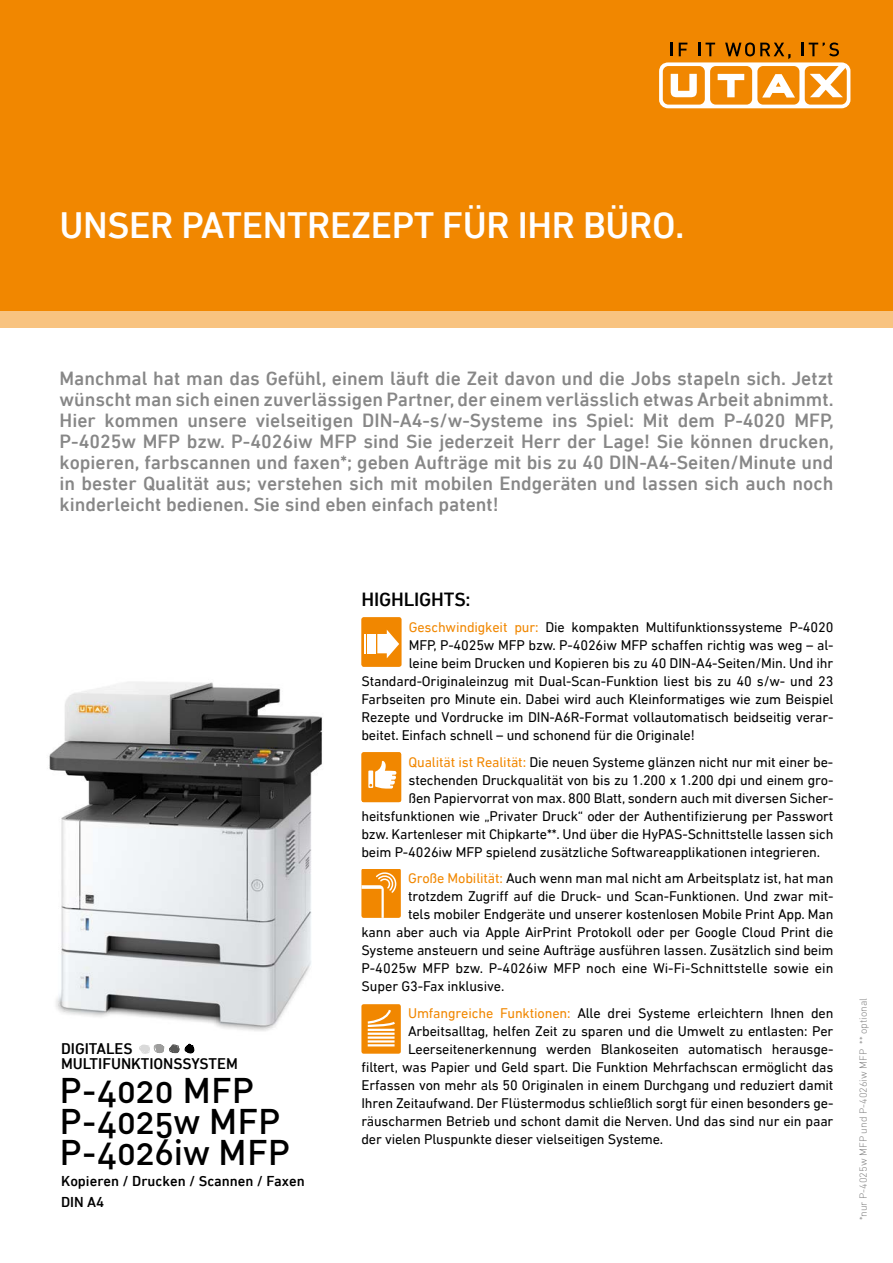
<style>
.page{position:relative;width:893px;height:1263px;background:#fff}
.page>*{position:absolute;margin:0;border:0;box-sizing:border-box;transform-origin:0 0}
.t1{font:500 37.5px "DIN Next LT Pro";letter-spacing:-.01em;color:#fff}
.t2{font:35.25px/31px "DIN Medium Alternate";letter-spacing:.005em;color:#000}
.t3{font:500 19.5px/21px "DIN Next LT Pro";color:#878787;text-align:justify}
.t4{font:500 19.5px "DIN Next LT Pro";letter-spacing:-.01em;color:#000}
.t5{font:500 15.75px/15px "DIN Next LT Pro";color:#000}
.t6{font:500 14.7px/21px "DIN Next LT Pro";color:#000}
.t7{font:14.25px "DIN Next LT Pro";letter-spacing:-.01em;color:#000}
.t8{font:300 10.5px "DIN Next LT Pro";color:#878787}
.s1{color:#f18700}
</style>
<div class="page">
<img style="left:49px;top:682px;width:273px;height:368px">
<div style="left:0;top:0;width:893px;height:310px;background:#f18700"></div>
<div style="left:0;top:310px;width:893px;height:17px;background:#f8c380"></div>
<div style="left:659px;top:62px;width:191px;height:46px;background:#fff;border-radius:9px"></div>
<div style="left:663px;top:66px;width:42px;height:39px;background:#f18700;border-radius:6px"></div>
<div style="left:710px;top:66px;width:42px;height:39px;background:#f18700;border-radius:6px"></div>
<div style="left:757px;top:66px;width:42px;height:39px;background:#f18700;border-radius:6px"></div>
<div style="left:805px;top:66px;width:42px;height:39px;background:#f18700;border-radius:6px"></div>
<svg style="left:671px;top:74px;width:26px;height:23px"></svg>
<svg style="left:718px;top:74px;width:26px;height:23px"></svg>
<svg style="left:810px;top:66px;width:36px;height:31px"></svg>
<svg style="left:762px;top:74px;width:33px;height:24px"></svg>
<svg style="left:671px;top:43px;width:2px;height:13px"></svg>
<svg style="left:679px;top:43px;width:8px;height:13px"></svg>
<svg style="left:699px;top:43px;width:16px;height:13px"></svg>
<svg style="left:725px;top:43px;width:65px;height:16px"></svg>
<svg style="left:802px;top:43px;width:37px;height:13px"></svg>
<svg style="left:361px;top:752px;width:40px;height:50px"></svg>
<svg style="left:139px;top:1044px;width:55px;height:10px"></svg>
<div style="left:361px;top:869px;width:40px;height:48px;background:#f18700;border-radius:2px"></div>
<svg style="left:361px;top:872px;width:36px;height:45px"></svg>
<div style="left:361px;top:617px;width:41px;height:50px;background:#f7ba6e;border-radius:2px"></div>
<svg style="left:361px;top:617px;width:40px;height:50px;background:#f5ab4d"></svg>
<div style="left:361px;top:1004px;width:40px;height:50px;background:#f18700;border-radius:2px"></div>
<svg style="left:367px;top:1009px;width:28px;height:38px"></svg>
<h1 class="t1" style="left:60px;top:204px;width:627px">Unser Patentrezept für Ihr Büro.</h1>
<p class="t3" style="left:60px;top:367px;width:776px">Manchmal hat man das Gefühl, einem läuft die Zeit davon und die Jobs stapeln sich. Jetzt wünscht man sich einen zuverlässigen Partner, der einem verlässlich etwas Arbeit abnimmt.<br>Hier kommen unsere vielseitigen DIN-A4-s/w-Systeme ins Spiel: Mit dem P-4020 MFP, P-4025w MFP bzw. P-4026iw MFP sind Sie jederzeit Herr der Lage! Sie können drucken, kopieren, farbscannen und faxen*; geben Aufträge mit bis zu 40 DIN-A4-Seiten/Minute und in bester Qualität aus; verstehen sich mit mobilen Endgeräten und lassen sich auch noch kinderleicht bedienen. Sie sind eben einfach patent!</p>
<p class="t5" style="left:61px;top:1041px;width:176px;text-indent:35px">ales<br>Multifunktionssystem</p>
<h2 class="t2" style="left:60px;top:1073px;width:232px">P-4020 MFP<br>P-4025w MFP<br>P-4026iw MFP</h2>
<p class="t6" style="left:61px;top:1170px;width:245px">Kopieren / Drucken / Scannen / Faxen<br>DIN A4</p>
<p class="t5" style="left:61px;top:1041px;width:8px">digit</p>
<h3 class="t4" style="left:361px;top:588px;width:111px">HIGHLIGHTS:</h3>
<p class="t7" style="left:409px;top:619px;width:426px"><span class="s1">Geschwindigkeit pur:</span> Die kompakten Multifunktionssysteme P-4020</p>
<p class="t7" style="left:409px;top:637px;width:426px">MFP, P-4025w MFP bzw. P-4026iw MFP schaffen richtig was weg – al-</p>
<p class="t7" style="left:409px;top:655px;width:426px">leine beim Drucken und Kopieren bis zu 40 DIN-A4-Seiten/Min. Und ihr</p>
<p class="t7" style="left:361px;top:673px;width:473px">Standard-Originaleinzug mit Dual-Scan-Funktion liest bis zu 40 s/w- und 23</p>
<p class="t7" style="left:361px;top:691px;width:473px">Farbseiten pro Minute ein. Dabei wird auch Kleinformatiges wie zum Beispiel</p>
<p class="t7" style="left:361px;top:709px;width:473px">Rezepte und Vordrucke im DIN-A6R-Format vollautomatisch beidseitig verar-</p>
<p class="t7" style="left:361px;top:727px;width:335px">beitet. Einfach schnell – und schonend für die Originale!</p>
<p class="t7" style="left:408px;top:754px;width:426px"><span class="s1">Qualität ist Realität:</span> Die neuen Systeme glänzen nicht nur mit einer be-</p>
<p class="t7" style="left:408px;top:772px;width:426px">stechenden Druckqualität von bis zu 1.200 x 1.200 dpi und einem gro-</p>
<p class="t7" style="left:408px;top:790px;width:426px">ßen Papiervorrat von max. 800 Blatt, sondern auch mit diversen Sicher-</p>
<p class="t7" style="left:361px;top:808px;width:473px">heitsfunktionen wie „Privater Druck“ oder der Authentifizierung per Passwort</p>
<p class="t7" style="left:361px;top:826px;width:473px">bzw. Kartenleser mit Chipkarte**. Und über die HyPAS-Schnittstelle lassen sich</p>
<p class="t7" style="left:361px;top:844px;width:460px">beim P-4026iw MFP spielend zusätzliche Softwareapplikationen integrieren.</p>
<p class="t7" style="left:408px;top:870px;width:427px"><span class="s1">Große Mobilität:</span> Auch wenn man mal nicht am Arbeitsplatz ist, hat man</p>
<p class="t7" style="left:408px;top:888px;width:427px">trotzdem Zugriff auf die Druck- und Scan-Funktionen. Und zwar mit-</p>
<p class="t7" style="left:408px;top:906px;width:427px">tels mobiler Endgeräte und unserer kostenlosen Mobile Print App. Man</p>
<p class="t7" style="left:361px;top:924px;width:473px">kann aber auch via Apple AirPrint Protokoll oder per Google Cloud Print die</p>
<p class="t7" style="left:361px;top:942px;width:473px">Systeme ansteuern und seine Aufträge ausführen lassen. Zusätzlich sind beim</p>
<p class="t7" style="left:361px;top:960px;width:474px">P-4025w MFP bzw. P-4026iw MFP noch eine Wi-Fi-Schnittstelle sowie ein</p>
<p class="t7" style="left:361px;top:978px;width:144px">Super G3-Fax inklusive.</p>
<p class="t7" style="left:408px;top:1005px;width:427px"><span class="s1">Umfangreiche Funktionen:</span> Alle drei Systeme erleichtern Ihnen den</p>
<p class="t7" style="left:408px;top:1023px;width:427px">Arbeitsalltag, helfen Zeit zu sparen und die Umwelt zu entlasten: Per</p>
<p class="t7" style="left:408px;top:1041px;width:427px">Leerseitenerkennung werden Blankoseiten automatisch herausge-</p>
<p class="t7" style="left:361px;top:1059px;width:473px">filtert, was Papier und Geld spart. Die Funktion Mehrfachscan ermöglicht das</p>
<p class="t7" style="left:361px;top:1077px;width:474px">Erfassen von mehr als 50 Originalen in einem Durchgang und reduziert damit</p>
<p class="t7" style="left:361px;top:1095px;width:473px">Ihren Zeitaufwand. Der Flüstermodus schließlich sorgt für einen besonders ge-</p>
<p class="t7" style="left:361px;top:1113px;width:473px">räuscharmen Betrieb und schont damit die Nerven. Und das sind nur ein paar</p>
<p class="t7" style="left:361px;top:1131px;width:303px">der vielen Pluspunkte dieser vielseitigen Systeme.</p>
<p class="t8" style="left:857px;top:1220px;width:224px;rotate:-90deg">*nur P-4025w MFP und P-4026iw MFP ** optional</p>
</div>
